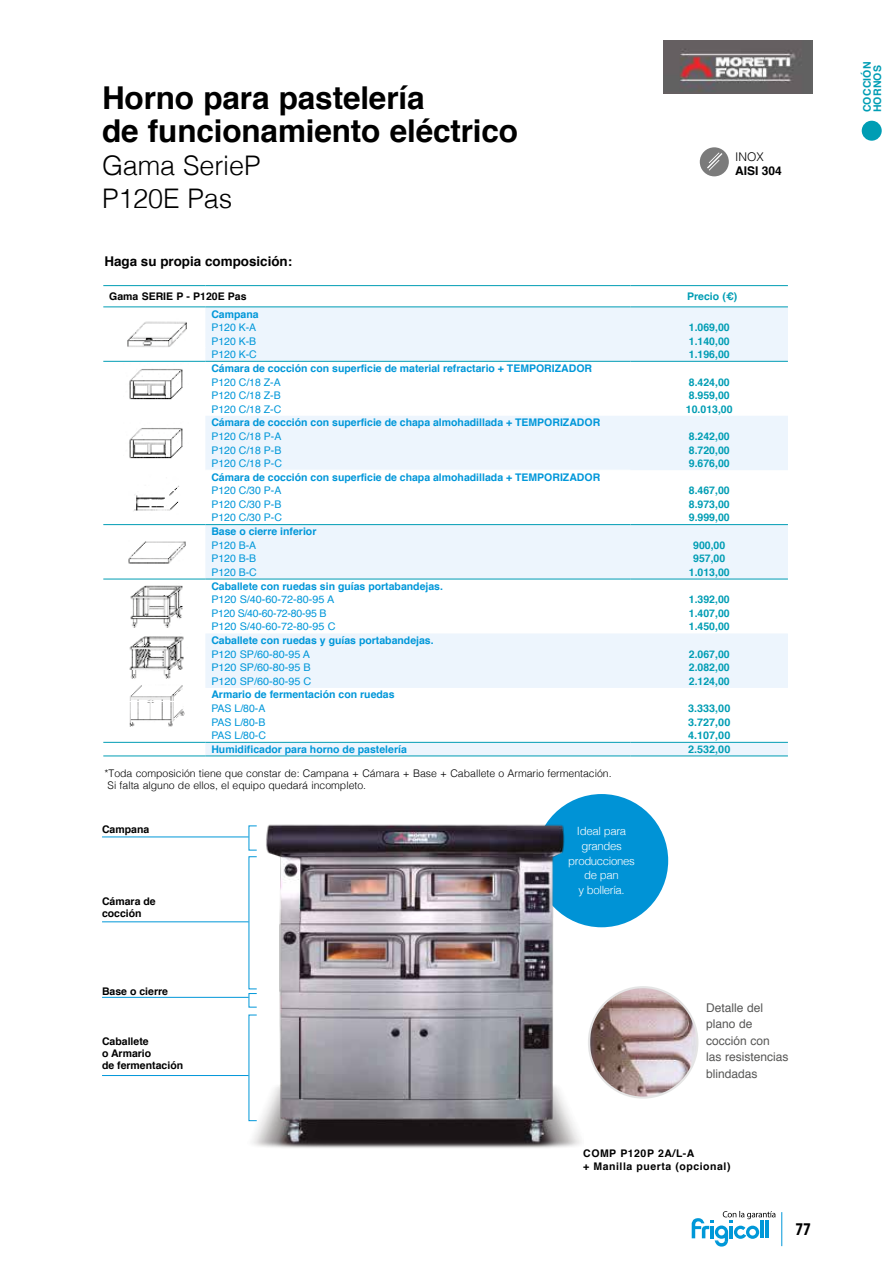
<style>
.page{position:relative;width:893px;height:1263px;background:#fff}
.page>*{position:absolute;margin:0;border:0;box-sizing:border-box;transform-origin:0 0}
.t1{font:700 31.5px/33px "Helvetica";letter-spacing:-.005em;color:#000}
.t2{font:300 27px/33px "Helvetica";letter-spacing:-.005em;color:#000}
.t3{font:700 condensed 18px "Myriad Pro";color:#000}
.t4{font:700 13.35px "Helvetica";color:#000}
.t5{font:12px/16.5px "Helvetica";color:#575756}
.t6{font:700 12px "Helvetica";color:#000}
.t7{font:300 12px "Helvetica";color:#000}
.t8{font:300 11.4px/14.7px "Helvetica";letter-spacing:-.03em;color:#fff;text-align:center}
.t9{font:700 10.5px "Helvetica";color:#0097d9}
.t10{font:10.5px "Helvetica";color:#0097d9}
.t11{font:700 10.5px "Helvetica";color:#009db4}
.t12{font:300 10.5px/12px "Helvetica";color:#000}
.t13{font:700 10.5px/12px "Helvetica";color:#000}
.t14{font:700 10.5px/13.5px "Helvetica";letter-spacing:.05em;color:#000}
.t15{font:10.5px "Helvetica";letter-spacing:-.02em;color:#0097d9}
.t16{font:700 10.5px/10.5px "Helvetica";letter-spacing:.02em;color:#009db4}
</style>
<div class="page">
<hr style="left:781px;top:1212px;width:1px;height:34px;background:#0097d9">
<svg style="left:692px;top:1211px;width:83px;height:35px"></svg>
<img style="left:664px;top:40px;width:148px;height:54px">
<div style="left:862px;top:121px;width:20px;height:20px;background:#009db4;border-radius:50%"></div>
<div style="left:535px;top:794px;width:133px;height:133px;background:#0093d6;border-radius:50%"></div>
<img style="left:589px;top:989px;width:108px;height:107px">
<div style="left:588px;top:986px;width:110px;height:113px;border:2px solid #e5e5e5;border-radius:50%"></div>
<svg style="left:700px;top:147px;width:29px;height:29px"></svg>
<svg style="left:707px;top:152px;width:15px;height:19px"></svg>
<img style="left:127px;top:321px;width:60px;height:26px">
<img style="left:124px;top:360px;width:64px;height:40px">
<img style="left:129px;top:428px;width:54px;height:31px">
<img style="left:133px;top:485px;width:46px;height:26px">
<img style="left:128px;top:541px;width:58px;height:23px">
<img style="left:130px;top:585px;width:53px;height:43px">
<img style="left:129px;top:636px;width:55px;height:43px">
<img style="left:129px;top:685px;width:56px;height:42px">
<hr style="left:102px;top:836px;width:147px;height:1px;background:#0097d9">
<hr style="left:102px;top:997px;width:147px;height:1px;background:#0097d9">
<hr style="left:102px;top:1075px;width:147px;height:1px;background:#0097d9">
<hr style="left:102px;top:921px;width:147px;height:1px;background:#0097d9">
<img style="left:248px;top:806px;width:335px;height:342px">
<svg style="left:103px;top:286px;width:685px;height:1px"></svg>
<svg style="left:205px;top:307px;width:583px;height:448px;fill:#edf5fd"></svg>
<hr style="left:205px;top:470px;width:426px;height:1px;background:#fff">
<hr style="left:103px;top:701px;width:102px;height:1px;background:#fff">
<hr style="left:205px;top:701px;width:426px;height:1px;background:#fff">
<hr style="left:103px;top:285px;width:102px;height:1px;background:#009db4">
<hr style="left:205px;top:285px;width:426px;height:1px;background:#009db4">
<hr style="left:631px;top:285px;width:157px;height:1px;background:#009db4">
<hr style="left:103px;top:306px;width:102px;height:1px;background:#009db4">
<hr style="left:205px;top:306px;width:426px;height:1px;background:#009db4">
<hr style="left:631px;top:306px;width:157px;height:1px;background:#009db4">
<hr style="left:103px;top:361px;width:102px;height:1px;background:#009db4">
<hr style="left:205px;top:361px;width:426px;height:1px;background:#009db4">
<hr style="left:631px;top:361px;width:157px;height:1px;background:#009db4">
<hr style="left:103px;top:524px;width:102px;height:1px;background:#009db4">
<hr style="left:205px;top:524px;width:426px;height:1px;background:#009db4">
<hr style="left:631px;top:524px;width:157px;height:1px;background:#009db4">
<hr style="left:103px;top:579px;width:102px;height:1px;background:#009db4">
<hr style="left:205px;top:579px;width:426px;height:1px;background:#009db4">
<hr style="left:631px;top:579px;width:157px;height:1px;background:#009db4">
<hr style="left:103px;top:742px;width:102px;height:1px;background:#009db4">
<hr style="left:205px;top:742px;width:426px;height:1px;background:#009db4">
<hr style="left:631px;top:742px;width:157px;height:1px;background:#009db4">
<hr style="left:103px;top:755px;width:102px;height:1px;background:#009db4">
<hr style="left:205px;top:755px;width:426px;height:1px;background:#009db4">
<hr style="left:631px;top:755px;width:157px;height:1px;background:#009db4">
<h1 class="t1" style="left:102px;top:82px;width:418px">Horno para pastelería<br>de funcionamiento eléctrico</h1>
<h2 class="t2" style="left:102px;top:147px;width:160px">Gama SerieP<br>P120E Pas</h2>
<p class="t4" style="left:104px;top:251px;width:189px">Haga su propia composición:</p>
<p class="t7" style="left:735px;top:146px;width:30px">INOX</p>
<p class="t6" style="left:735px;top:161px;width:48px">AISI 304</p>
<p class="t13" style="left:109px;top:290px;width:139px">Gama SERIE P - P120E Pas</p>
<p class="t11" style="left:687px;top:288px;width:52px">Precio (€)</p>
<p class="t9" style="left:211px;top:305px;width:49px">Campana</p>
<p class="t10" style="left:211px;top:319px;width:46px">P120 K-A</p>
<p class="t11" style="left:689px;top:319px;width:42px">1.069,00</p>
<p class="t10" style="left:211px;top:333px;width:46px">P120 K-B</p>
<p class="t11" style="left:689px;top:332px;width:42px">1.140,00</p>
<p class="t10" style="left:211px;top:346px;width:47px">P120 K-C</p>
<p class="t11" style="left:689px;top:346px;width:42px">1.196,00</p>
<p class="t9" style="left:211px;top:360px;width:382px">Cámara de cocción con superficie de material refractario + TEMPORIZADOR</p>
<p class="t10" style="left:211px;top:374px;width:71px">P120 C/18 Z-A</p>
<p class="t11" style="left:689px;top:373px;width:42px">8.424,00</p>
<p class="t10" style="left:211px;top:387px;width:71px">P120 C/18 Z-B</p>
<p class="t11" style="left:689px;top:387px;width:42px">8.959,00</p>
<p class="t10" style="left:211px;top:401px;width:72px">P120 C/18 Z-C</p>
<p class="t11" style="left:686px;top:401px;width:48px">10.013,00</p>
<p class="t9" style="left:211px;top:414px;width:390px">Cámara de cocción con superficie de chapa almohadillada + TEMPORIZADOR</p>
<p class="t10" style="left:211px;top:428px;width:72px">P120 C/18 P-A</p>
<p class="t11" style="left:689px;top:428px;width:42px">8.242,00</p>
<p class="t10" style="left:211px;top:442px;width:72px">P120 C/18 P-B</p>
<p class="t11" style="left:689px;top:441px;width:42px">8.720,00</p>
<p class="t10" style="left:211px;top:455px;width:72px">P120 C/18 P-C</p>
<p class="t11" style="left:689px;top:455px;width:42px">9.676,00</p>
<p class="t9" style="left:211px;top:469px;width:390px">Cámara de cocción con superficie de chapa almohadillada + TEMPORIZADOR</p>
<p class="t10" style="left:211px;top:483px;width:72px">P120 C/30 P-A</p>
<p class="t11" style="left:689px;top:482px;width:42px">8.467,00</p>
<p class="t10" style="left:211px;top:496px;width:72px">P120 C/30 P-B</p>
<p class="t11" style="left:689px;top:496px;width:42px">8.973,00</p>
<p class="t10" style="left:211px;top:510px;width:72px">P120 C/30 P-C</p>
<p class="t11" style="left:689px;top:509px;width:42px">9.999,00</p>
<p class="t9" style="left:211px;top:523px;width:107px">Base o cierre inferior</p>
<p class="t10" style="left:211px;top:537px;width:46px">P120 B-A</p>
<p class="t11" style="left:693px;top:537px;width:34px">900,00</p>
<p class="t10" style="left:211px;top:551px;width:46px">P120 B-B</p>
<p class="t11" style="left:693px;top:550px;width:34px">957,00</p>
<p class="t10" style="left:211px;top:564px;width:47px">P120 B-C</p>
<p class="t11" style="left:689px;top:564px;width:42px">1.013,00</p>
<p class="t9" style="left:211px;top:578px;width:233px">Caballete con ruedas sin guías portabandejas.</p>
<p class="t10" style="left:211px;top:591px;width:124px">P120 S/40-60-72-80-95 A</p>
<p class="t11" style="left:689px;top:591px;width:42px">1.392,00</p>
<p class="t15" style="left:211px;top:605px;width:117px">P120 S/40-60-72-80-95 B</p>
<p class="t11" style="left:689px;top:605px;width:42px">1.407,00</p>
<p class="t10" style="left:211px;top:619px;width:126px">P120 S/40-60-72-80-95 C</p>
<p class="t11" style="left:689px;top:618px;width:42px">1.450,00</p>
<p class="t9" style="left:211px;top:632px;width:224px">Caballete con ruedas y guías portabandejas.</p>
<p class="t10" style="left:211px;top:646px;width:100px">P120 SP/60-80-95 A</p>
<p class="t11" style="left:689px;top:645px;width:42px">2.067,00</p>
<p class="t10" style="left:211px;top:659px;width:101px">P120 SP/60-80-95 B</p>
<p class="t11" style="left:689px;top:659px;width:42px">2.082,00</p>
<p class="t10" style="left:211px;top:673px;width:102px">P120 SP/60-80-95 C</p>
<p class="t11" style="left:689px;top:673px;width:42px">2.124,00</p>
<p class="t9" style="left:211px;top:686px;width:185px">Armario de fermentación con ruedas</p>
<p class="t10" style="left:211px;top:700px;width:56px">PAS L/80-A</p>
<p class="t11" style="left:688px;top:700px;width:44px">3.333,00</p>
<p class="t10" style="left:211px;top:714px;width:56px">PAS L/80-B</p>
<p class="t11" style="left:688px;top:713px;width:44px">3.727,00</p>
<p class="t10" style="left:211px;top:727px;width:56px">PAS L/80-C</p>
<p class="t11" style="left:688px;top:727px;width:44px">4.107,00</p>
<p class="t9" style="left:211px;top:741px;width:197px">Humidificador para horno de pastelería</p>
<p class="t11" style="left:688px;top:741px;width:44px">2.532,00</p>
<p class="t12" style="left:108px;top:767px;width:506px;text-indent:-3px">*Toda composición tiene que constar de: Campana + Cámara + Base + Caballete o Armario fermentación.<br>Si falta alguno de ellos, el equipo quedará incompleto.</p>
<p class="t13" style="left:102px;top:823px;width:49px">Campana</p>
<p class="t13" style="left:102px;top:895px;width:55px">Cámara de cocción</p>
<p class="t13" style="left:102px;top:985px;width:67px">Base o cierre</p>
<p class="t13" style="left:102px;top:1035px;width:83px">Caballete<br>o Armario<br>de fermentación</p>
<p class="t8" style="left:568px;top:823px;width:68px">Ideal para grandes producciones de pan<br>y bollería.</p>
<p class="t5" style="left:706px;top:999px;width:84px">Detalle del plano de cocción con<br>las resistencias blindadas</p>
<p class="t14" style="left:583px;top:1146px;width:149px">COMP P120P 2A/L-A<br>+ Manilla puerta (opcional)</p>
<h3 class="t3" style="left:796px;top:1218px;width:17px">77</h3>
<p class="t16" style="left:862px;top:112px;width:52px;rotate:-90deg">COCCIÓN<br>HORNOS</p>
</div>
